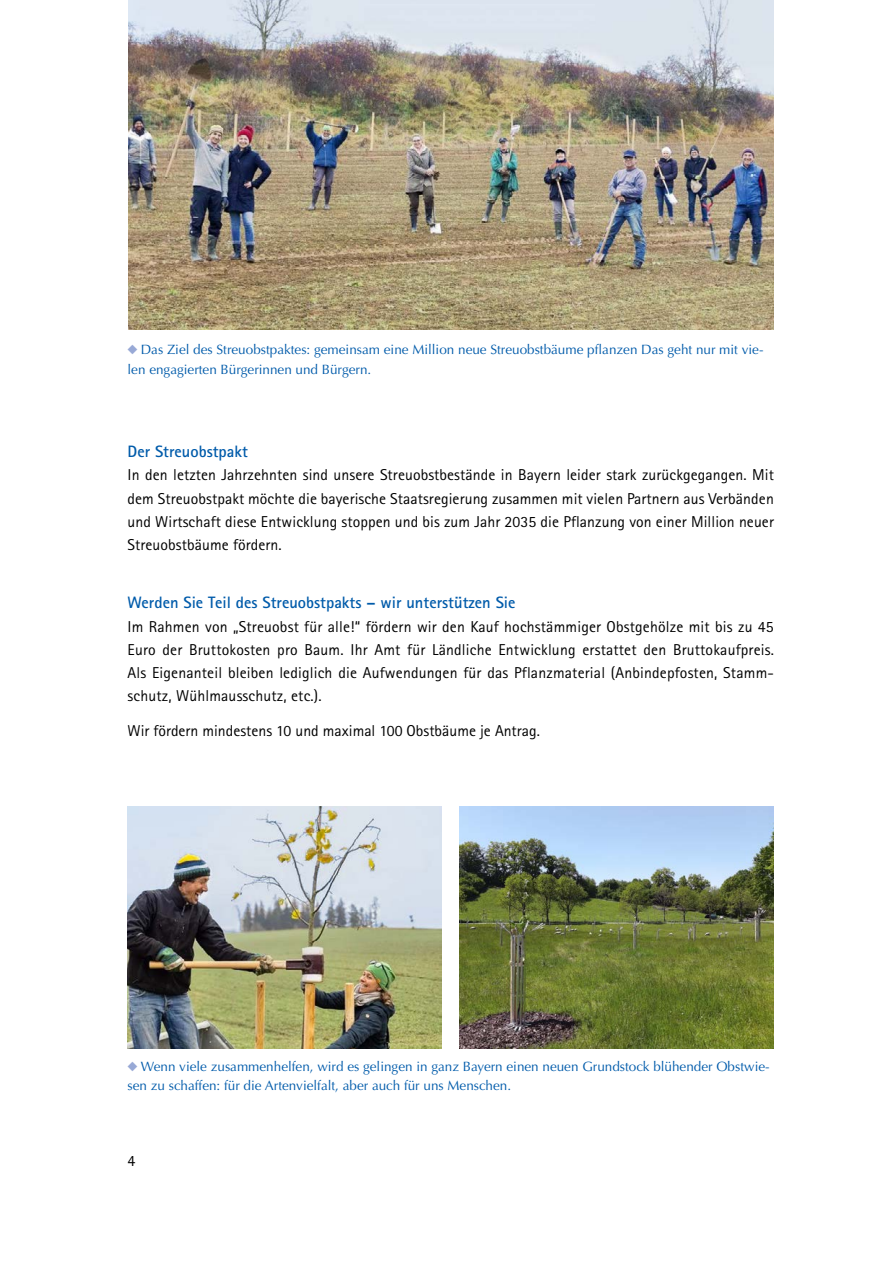
<style>
.page{position:relative;width:893px;height:1263px;background:#fff}
.page>*{position:absolute;margin:0;border:0;box-sizing:border-box;transform-origin:0 0}
.H2_Rotis_blau{font:700 16.5px "Rotis Sans Serif Pro";color:#005baa}
.p-fliesstext{font:15.75px/23.2px "Rotis Sans Serif Pro";color:#000;text-align:justify}
.p_Fließtext{font:15.75px/23.2px "Rotis Sans Serif Pro";letter-spacing:.005em;color:#000;text-align:justify}
.t1{font:13.5px/19.5px "Optima LT Std";color:#005baa}
</style>
<div class="page">
<img style="left:128px;top:0;width:646px;height:329px">
<img style="left:459px;top:806px;width:315px;height:242px">
<img style="left:128px;top:806px;width:313px;height:242px">
<p class="t1" style="left:128px;top:340px;width:637px;text-indent:13px">Das Ziel des Streuobstpaktes: gemeinsam eine Million neue Streuobstbäume pflanzen Das geht nur mit vie&shy;len engagierten Bürgerinnen und Bürgern.</p>
<h2 class="H2_Rotis_blau" style="left:128px;top:441px;width:122px">Der Streuobstpakt</h2>
<p class="p_Fließtext" style="left:128px;top:464px;width:648px">In den letzten Jahrzehnten sind unsere Streuobstbestände in Bayern leider stark zurückgegangen. Mit dem Streuobstpakt möchte die bayerische Staatsregierung zusammen mit vielen Partnern aus Verbänden und Wirtschaft diese Entwicklung stoppen und bis zum Jahr 2035 die Pflanzung von einer Million neuer Streuobstbäume fördern.</p>
<h2 class="H2_Rotis_blau" style="left:128px;top:592px;width:389px">Werden Sie Teil des Streuobstpakts – wir unterstützen Sie</h2>
<p class="p-fliesstext" style="left:128px;top:615px;width:648px">Im Rahmen von „Streuobst für alle!“ fördern wir den Kauf hochstämmiger Obstgehölze mit bis zu 45<br>Euro der Bruttokosten pro Baum. Ihr Amt für Ländliche Entwicklung erstattet den Bruttokaufpreis.<br>Als Eigenanteil bleiben lediglich die Aufwendungen für das Pflanzmaterial (Anbindepfosten, Stamm&shy;schutz, Wühlmausschutz, etc.).</p>
<p class="p-fliesstext" style="left:128px;top:719px;width:414px">Wir fördern mindestens 10 und maximal 100 Obstbäume je Antrag.</p>
<p class="t1" style="left:128px;top:1057px;width:644px;text-indent:13px">Wenn viele zusammenhelfen, wird es gelingen in ganz Bayern einen neuen Grundstock blühender Obstwie&shy;sen zu schaffen: für die Artenvielfalt, aber auch für uns Menschen.</p>
<p class="p_Fließtext" style="left:128px;top:1149px;width:9px">4</p>
</div>
